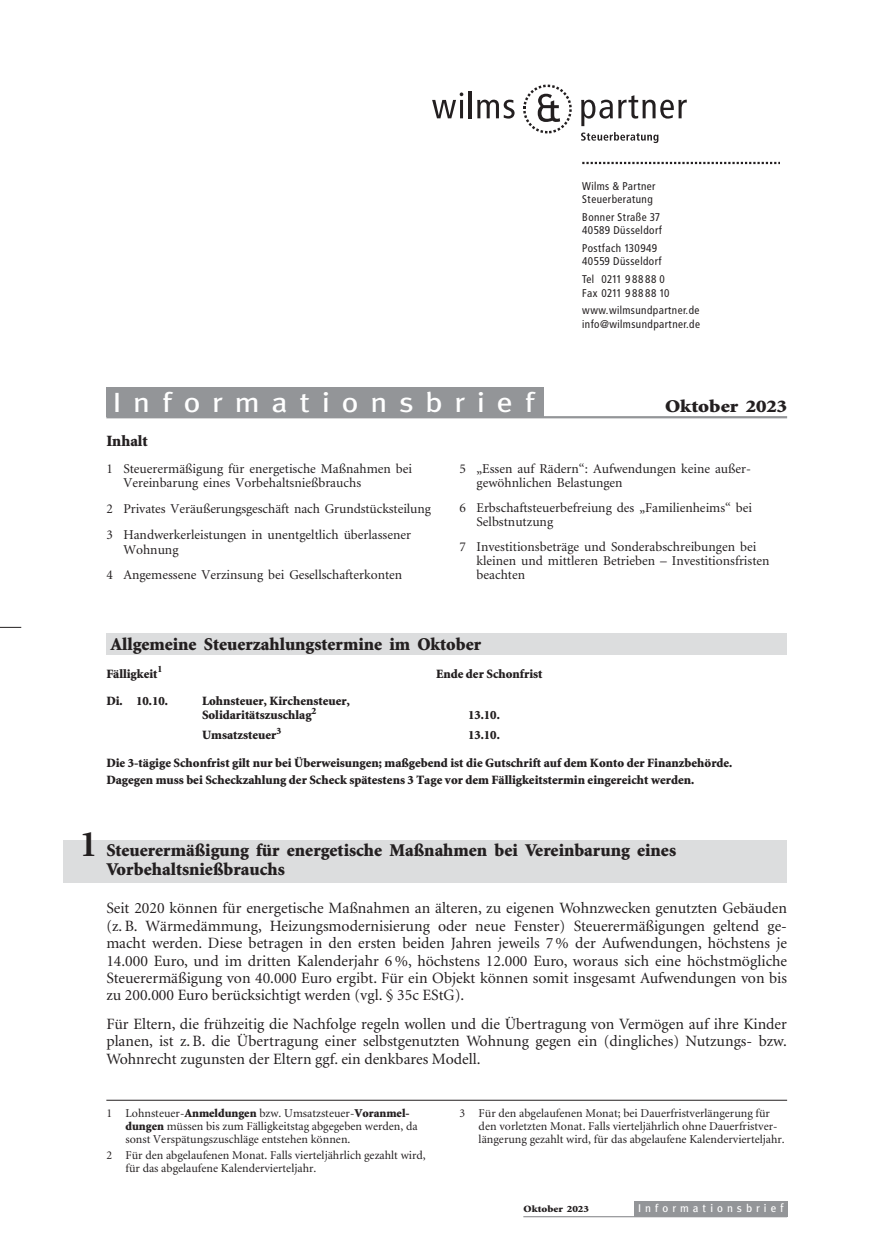
<style>
.page{position:relative;width:885px;height:1259px;background:#fff}
.page>*{position:absolute;margin:0;border:0;box-sizing:border-box;transform-origin:0 0}
.t1{font:27.75px "Meta";letter-spacing:.375em;color:#fff;scale:1.15 1}
.t2{font:900 18px/19.2px "Minion";color:#231f20}
.t3{font:900 18px "Minion";color:#231f20;scale:1.15 1}
.t4{font:15.75px/17.4px "Minion";color:#231f20;text-align:justify}
.t5{font:900 15.75px "Minion";color:#231f20}
.t6{font:13.5px/14.2px "Minion";color:#231f20}
.t7{font:900 12.75px/13.5px "Minion";color:#231f20}
.t8{font:12px/12.8px "Minion";color:#231f20}
.t9{font:11.25px/13.5px "Transit Back Neg";color:#231f20}
.t10{font:11.25px "Meta";letter-spacing:.36em;color:#fff}
.t11{font:900 9.75px "Minion";color:#231f20}
.t12{font:900 9.6px "Minion";color:#231f20;scale:1.15 1}
.s1{font-weight:700;font-size:37.5px}
.s2{font-weight:900}
.s3{font-size:12px}
</style>
<div class="page">
<svg style="left:581px;top:132px;width:77px;height:11px"></svg>
<svg style="left:432px;top:92px;width:31px;height:26px"></svg>
<hr style="left:460px;top:100px;width:3px;height:18px;background:#231f20">
<hr style="left:468px;top:91px;width:3px;height:27px;background:#231f20">
<svg style="left:477px;top:100px;width:37px;height:19px"></svg>
<svg style="left:581px;top:100px;width:31px;height:26px"></svg>
<svg style="left:618px;top:95px;width:68px;height:24px"></svg>
<svg style="left:523px;top:85px;width:48px;height:48px"></svg>
<svg style="left:582px;top:162px;width:197px;height:2px"></svg>
<div style="left:634px;top:1200px;width:153px;height:16px;background:#939598"></div>
<hr style="left:523px;top:1216px;width:264px;height:1px;background:#939598">
<hr style="left:106px;top:1100px;width:681px;height:1px;background:#231f20">
<div style="left:106px;top:634px;width:681px;height:21px;background:#dcddde"></div>
<div style="left:64px;top:840px;width:723px;height:42px;background:#dcddde"></div>
<div style="left:106px;top:387px;width:437px;height:30px;background:#939598"></div>
<hr style="left:106px;top:416px;width:681px;height:2px;background:#939598">
<svg style="left:0;top:627px;width:21px;height:1px"></svg>
<p class="t9" style="left:582px;top:180px;width:75px">Wilms &amp; Partner<br>Steuerberatung</p>
<p class="t9" style="left:582px;top:211px;width:81px">Bonner Straße 37<br>40589 Düsseldorf</p>
<p class="t9" style="left:582px;top:242px;width:81px">Postfach 130949<br>40559 Düsseldorf</p>
<p class="t9" style="left:582px;top:273px;width:89px">Tel 0211 9 88 88 0<br>Fax 0211 9 88 88 10</p>
<p class="t9" style="left:582px;top:304px;width:120px">www.wilmsundpartner.de info@wilmsundpartner.de</p>
<h1 class="t1" style="left:113px;top:386px;width:368px">Informationsbrief</h1>
<p class="t3" style="left:665px;top:399px;width:108px">Oktober 2023</p>
<p class="t5" style="left:106px;top:435px;width:43px">Inhalt</p>
<p class="t6" style="left:123px;top:463px;width:290px;text-indent:-17px">1 Steuerermäßigung für energetische Maßnahmen bei<br>Vereinbarung eines Vorbehaltsnießbrauchs</p>
<p class="t6" style="left:106px;top:497px;width:326px;line-height:26px">2 Privates Veräußerungsgeschäft nach Grundstücksteilung<br>3 Handwerkerleistungen in unentgeltlich überlassener</p>
<p class="t6" style="left:106px;top:537px;width:297px;line-height:26px;text-indent:17px">Wohnung<br>4 Angemessene Verzinsung bei Gesellschafterkonten</p>
<p class="t6" style="left:476px;top:463px;width:276px;text-indent:-17px">5 „Essen auf Rädern“: Aufwendungen keine außer&shy;gewöhnlichen Belastungen</p>
<p class="t6" style="left:476px;top:502px;width:277px;text-indent:-17px">6 Erbschaftsteuerbefreiung des „Familienheims“ bei<br>Selbstnutzung</p>
<p class="t6" style="left:476px;top:540px;width:294px;text-indent:-17px">7 Investitionsbeträge und Sonderabschreibungen bei kleinen und mittleren Betrieben – Investitionsfristen beachten</p>
<p class="t2" style="left:111px;top:636px;width:372px">Allgemeine Steuerzahlungstermine im Oktober</p>
<p class="t11" style="left:157px;top:665px;width:6px">1</p>
<p class="t7" style="left:106px;top:668px;width:53px">Fälligkeit</p>
<p class="t7" style="left:106px;top:695px;width:63px">Di. 10.10.</p>
<p class="t7" style="left:202px;top:695px;width:149px">Lohnsteuer, Kirchensteuer,<br>Solidaritätszuschlag<sup>2</sup></p>
<p class="t7" style="left:436px;top:668px;width:108px">Ende der Schonfrist</p>
<p class="t7" style="left:468px;top:709px;width:33px">13.10.</p>
<p class="t7" style="left:202px;top:729px;width:81px">Umsatzsteuer<sup>3</sup></p>
<p class="t7" style="left:468px;top:729px;width:33px">13.10.</p>
<p class="t7" style="left:106px;top:755px;width:627px;line-height:16.6px">Die 3-tägige Schonfrist gilt nur bei Überweisungen; maßgebend ist die Gutschrift auf dem Konto der Finanzbehörde.<br>Dagegen muss bei Scheckzahlung der Scheck spätestens 3 Tage vor dem Fälligkeitstermin eingereicht werden.</p>
<p class="t2" style="left:106px;top:842px;width:571px;text-indent:-27px"><span class="s1">1</span> Steuerermäßigung für energetische Maßnahmen bei Vereinbarung eines<br>Vorbehaltsnießbrauchs</p>
<p class="t4" style="left:106px;top:901px;width:682px">Seit 2020 können für energetische Maßnahmen an älteren, zu eigenen Wohnzwecken genutzten Gebäuden (z. B. Wärmedämmung, Heizungsmodernisierung oder neue Fenster) Steuerermäßigungen geltend ge&shy;macht werden. Diese betragen in den ersten beiden Jahren jeweils 7 % der Aufwendungen, höchstens je 14.000 Euro, und im dritten Kalenderjahr 6 %, höchstens 12.000 Euro, woraus sich eine höchstmögliche Steuerermäßigung von 40.000 Euro ergibt. Für ein Objekt können somit insgesamt Aufwendungen von bis zu 200.000 Euro berücksichtigt werden (vgl. § 35c EStG).</p>
<p class="t4" style="left:106px;top:1016px;width:682px">Für Eltern, die frühzeitig die Nachfolge regeln wollen und die Übertragung von Vermögen auf ihre Kinder planen, ist z. B. die Übertragung einer selbstgenutzten Wohnung gegen ein (dingliches) Nutzungs- bzw.<br>Wohnrecht zugunsten der Eltern ggf. ein denkbares Modell.</p>
<p class="t8" style="left:125px;top:1108px;width:293px;text-indent:-19px">1 Lohnsteuer-<span class="s2">Anmeldungen</span> bzw. Umsatzsteuer-<span class="s2">Voranmel&shy;dungen</span> müssen bis zum Fälligkeitstag abgegeben werden, da sonst Verspätungszuschläge entstehen können.</p>
<p class="t8" style="left:125px;top:1149px;width:301px;text-indent:-19px">2 Für den abgelaufenen Monat. Falls vierteljährlich gezahlt wird, für das abgelaufene Kalendervierteljahr.</p>
<p class="t8" style="left:478px;top:1108px;width:307px;text-indent:-19px">3 Für den abgelaufenen Monat; bei Dauerfristverlängerung für den vorletzten Monat. Falls vierteljährlich ohne Dauerfristver&shy;längerung gezahlt wird, für das abgelaufene Kalendervierteljahr.</p>
<p class="t12" style="left:523px;top:1205px;width:58px">Oktober 2023</p>
<p class="t10" style="left:638px;top:1201px;width:147px">Informationsbrie<span class="s3">f</span></p>
</div>
